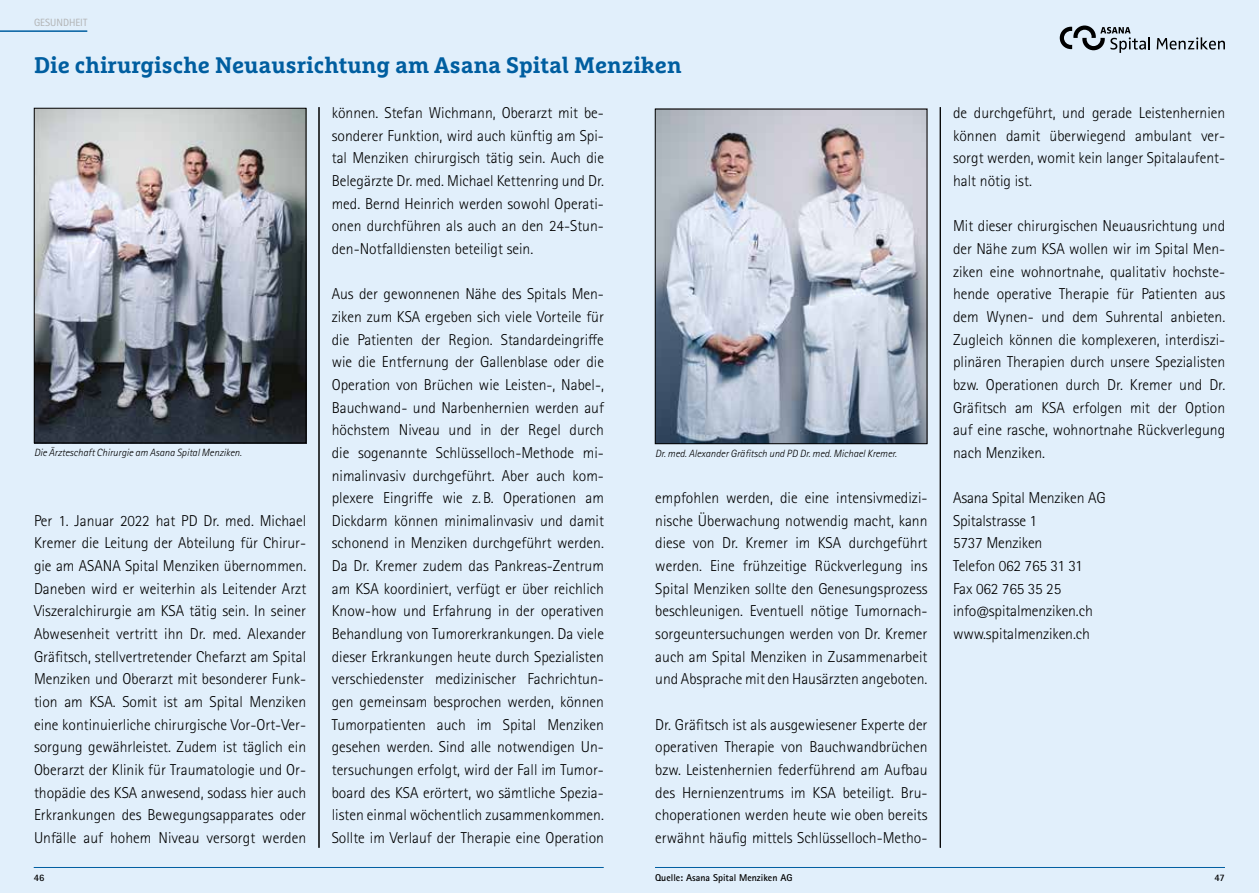
<style>
.page{position:relative;width:1259px;height:893px;background:#e1effb}
.page>*{position:absolute;margin:0;border:0;box-sizing:border-box;transform-origin:0 0}
.t1{font:700 22.5px "Marselis Slab Pro";color:#005ea0}
.t2{font:300 15.75px/22.6px "Rotis Sans Serif Std";color:#000;text-align:justify}
.t3{font:italic 300 10.5px "Rotis Sans Serif Std";color:#000}
.t4{font:10.5px "Rotis Sans Serif Std";color:#b1b2b3}
.t5{font:700 9.9px "Rotis Sans Serif Std";color:#000}
</style>
<div class="page">
<hr style="left:655px;top:867px;width:570px;height:1px;background:#005ea0">
<hr style="left:0;top:30px;width:87px;height:2px;background:#005ea0">
<hr style="left:34px;top:867px;width:570px;height:1px;background:#005ea0">
<hr style="left:319px;top:107px;width:1px;height:741px;background:#000">
<hr style="left:940px;top:107px;width:1px;height:741px;background:#000">
<img style="left:36px;top:110px;width:268px;height:331px">
<div style="left:34px;top:108px;width:272px;height:335px;border:1px solid #000"></div>
<svg style="left:1156px;top:37px;width:69px;height:13px"></svg>
<svg style="left:1059px;top:26px;width:91px;height:27px"></svg>
<img style="left:657px;top:111px;width:268px;height:331px">
<div style="left:655px;top:109px;width:272px;height:335px;border:1px solid #000"></div>
<p class="t4" style="left:34px;top:16px;width:55px">GESUNDHEIT</p>
<h1 class="t1" style="left:34px;top:51px;width:649px">Die chirurgische Neuausrichtung am Asana Spital Menziken</h1>
<p class="t2" style="left:332px;top:102px;width:274px">können. Stefan Wichmann, Oberarzt mit be&shy;sonderer Funktion, wird auch künftig am Spi&shy;tal Menziken chirurgisch tätig sein. Auch die Belegärzte Dr. med. Michael Kettenring und Dr. med. Bernd Heinrich werden sowohl Operati&shy;onen durchführen als auch an den 24-Stun&shy;den-Notfalldiensten beteiligt sein.</p>
<p class="t2" style="left:332px;top:283px;width:274px">Aus der gewonnenen Nähe des Spitals Men&shy;ziken zum KSA ergeben sich viele Vorteile für die Patienten der Region. Standardeingriffe wie die Entfernung der Gallenblase oder die Operation von Brüchen wie Leisten-, Nabel-, Bauchwand- und Narbenhernien werden auf höchstem Niveau und in der Regel durch die sogenannte Schlüsselloch-Methode mi&shy;nimalinvasiv durchgeführt. Aber auch kom&shy;plexere Eingriffe wie z.B. Operationen am Dickdarm können minimalinvasiv und damit schonend in Menziken durchgeführt werden.<br>Da Dr. Kremer zudem das Pankreas-Zentrum am KSA koordiniert, verfügt er über reichlich Know-how und Erfahrung in der operativen Behandlung von Tumorerkrankungen. Da viele dieser Erkrankungen heute durch Spezialisten verschiedenster medizinischer Fachrichtun&shy;gen gemeinsam besprochen werden, können Tumorpatienten auch im Spital Menziken gesehen werden. Sind alle notwendigen Un&shy;tersuchungen erfolgt, wird der Fall im Tumor&shy;board des KSA erörtert, wo sämtliche Spezia&shy;listen einmal wöchentlich zusammenkommen.<br>Sollte im Verlauf der Therapie eine Operation</p>
<p class="t3" style="left:34px;top:447px;width:209px">Die Ärzteschaft Chirurgie am Asana Spital Menziken.</p>
<p class="t3" style="left:655px;top:448px;width:243px">Dr. med. Alexander Gräfitsch und PD Dr. med. Michael Kremer.</p>
<p class="t2" style="left:655px;top:487px;width:274px">empfohlen werden, die eine intensivmedizi&shy;nische Überwachung notwendig macht, kann diese von Dr. Kremer im KSA durchgeführt werden. Eine frühzeitige Rückverlegung ins Spital Menziken sollte den Genesungsprozess beschleunigen. Eventuell nötige Tumornach&shy;sorgeuntersuchungen werden von Dr. Kremer auch am Spital Menziken in Zusammenarbeit und Absprache mit den Hausärzten angeboten.</p>
<p class="t2" style="left:655px;top:713px;width:274px">Dr. Gräfitsch ist als ausgewiesener Experte der operativen Therapie von Bauchwandbrüchen bzw. Leistenhernien federführend am Aufbau des Hernienzentrums im KSA beteiligt. Bru&shy;choperationen werden heute wie oben bereits erwähnt häufig mittels Schlüsselloch-Metho-</p>
<p class="t2" style="left:34px;top:509px;width:274px">Per 1. Januar 2022 hat PD Dr. med. Michael Kremer die Leitung der Abteilung für Chirur&shy;gie am ASANA Spital Menziken übernommen.<br>Daneben wird er weiterhin als Leitender Arzt Viszeralchirurgie am KSA tätig sein. In seiner Abwesenheit vertritt ihn Dr. med. Alexander Gräfitsch, stellvertretender Chefarzt am Spital Menziken und Oberarzt mit besonderer Funk&shy;tion am KSA. Somit ist am Spital Menziken eine kontinuierliche chirurgische Vor-Ort-Ver&shy;sorgung gewährleistet. Zudem ist täglich ein Oberarzt der Klinik für Traumatologie und Or&shy;thopädie des KSA anwesend, sodass hier auch Erkrankungen des Bewegungsapparates oder Unfälle auf hohem Niveau versorgt werden</p>
<p class="t5" style="left:34px;top:871px;width:12px">46</p>
<p class="t5" style="left:655px;top:871px;width:139px">Quelle: Asana Spital Menziken AG</p>
<p class="t2" style="left:953px;top:102px;width:274px">de durchgeführt, und gerade Leistenhernien können damit überwiegend ambulant ver&shy;sorgt werden, womit kein langer Spitalaufent&shy;halt nötig ist.</p>
<p class="t2" style="left:953px;top:215px;width:274px">Mit dieser chirurgischen Neuausrichtung und der Nähe zum KSA wollen wir im Spital Men&shy;ziken eine wohnortnahe, qualitativ hochste&shy;hende operative Therapie für Patienten aus dem Wynen- und dem Suhrental anbieten.<br>Zugleich können die komplexeren, interdiszi&shy;plinären Therapien durch unsere Spezialisten bzw. Operationen durch Dr. Kremer und Dr.<br>Gräfitsch am KSA erfolgen mit der Option auf eine rasche, wohnortnahe Rückverlegung nach Menziken.</p>
<p class="t2" style="left:953px;top:487px;width:154px;text-align:left">Asana Spital Menziken AG<br>Spitalstrasse 1<br>5737 Menziken<br>Telefon 062 765 31 31<br>Fax 062 765 35 25 info@spitalmenziken.ch www.spitalmenziken.ch</p>
<p class="t5" style="left:1214px;top:871px;width:12px">47</p>
</div>
